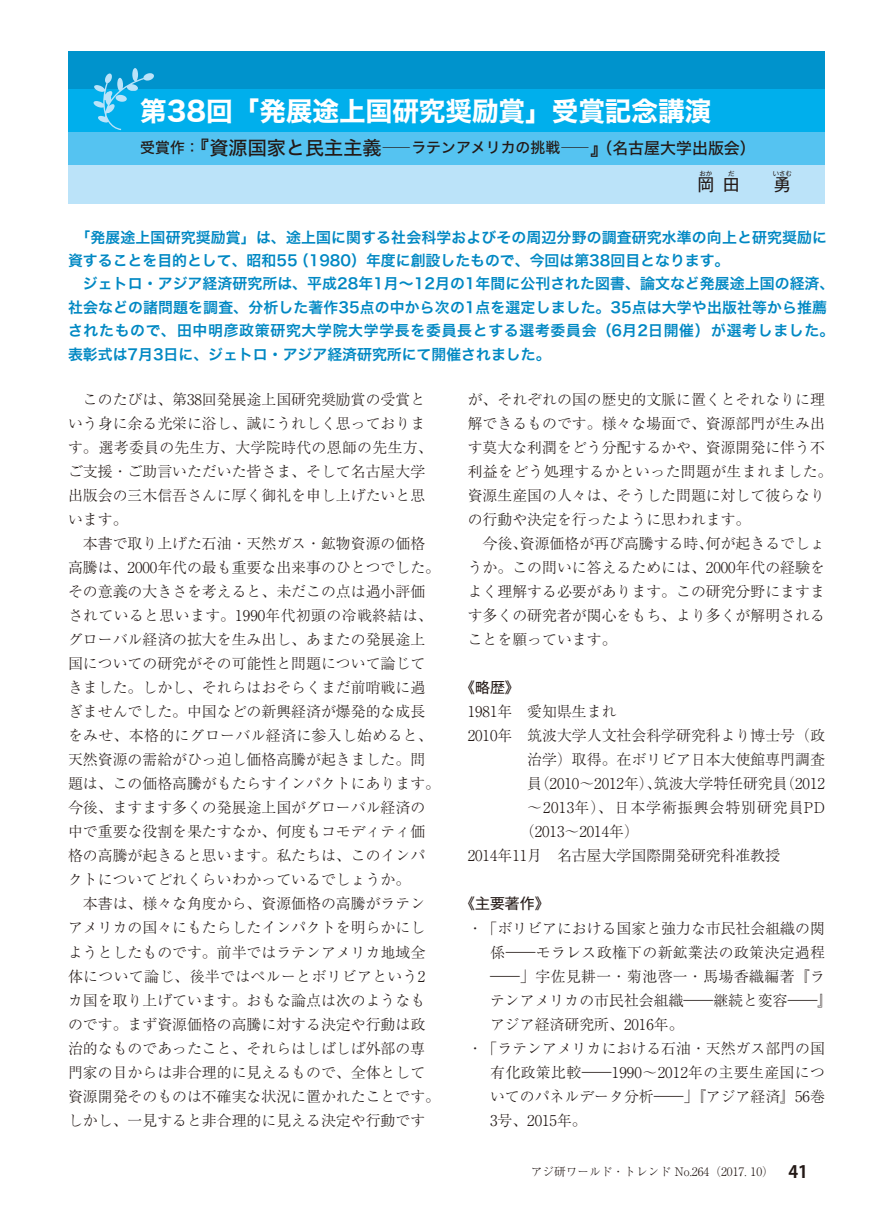
<style>
.page{position:relative;width:893px;height:1212px;background:#fff}
.page>*{position:absolute;margin:0;border:0;box-sizing:border-box;transform-origin:0 0}
.t1{font:26.55px "Hira Kaku Std N W7";color:#fff}
.t2{font:16.95px "Gothic MB101 Pr 6 N";color:#231916}
.t3{font:300 14.85px/24px "Ryumin Pr 6 N";color:#231916}
.t4{font:14.85px/23.4px "Hira Kaku Std N W6";letter-spacing:.01em;color:#0088c3}
.t5{font:300 14.85px "Ryumin Pr 6 N";letter-spacing:.025em;color:#231916}
.t6{font:14.85px "Hira Kaku Std N W5";color:#231916}
.t7{font:300 14.85px "Ryumin Pr 6 N";letter-spacing:.065em;color:#231916}
.t8{font:300 14.85px "Ryumin Pr 6 N";letter-spacing:.025em;color:#231916;scale:2 1}
.t9{font:14.85px "Gothic MB101 Pr 6 N";color:#231916}
.t10{font:300 11.7px "Ryumin Pr 6 N";color:#231916}
.t11{font:6.45px "Gothic MB101 Pr 6 N";color:#231916}
.s1{font-size:19.2px}
.s2{font-size:15.9px}
.s3{font-family:"Koz Go Pr 6 N";font-weight:700;font-size:16.95px}
</style>
<div class="page">
<div style="left:68px;top:51px;width:757px;height:43px;background:#0093cc"></div>
<div style="left:68px;top:128px;width:757px;height:42px;background:#55c3f1"></div>
<div style="left:68px;top:166px;width:757px;height:38px;background:#bbe3f9"></div>
<div style="left:68px;top:89px;width:757px;height:43px;background:#00afec"></div>
<svg style="left:94px;top:68px;width:60px;height:62px"></svg>
<h1 class="t1" style="left:140px;top:90px;width:572px">第38回「発展途上国研究奨励賞」受賞記念講演</h1>
<p class="t6" style="left:140px;top:136px;width:617px">受賞作：<span class="s1">『資源国家と民主主義</span>―ラテンアメリカの挑戦―<span class="s1">』</span><span class="s2">（名古屋大学出版会）</span></p>
<p class="t2" style="left:697px;top:171px;width:19px">岡</p>
<p class="t11" style="left:728px;top:168px;width:8px">だ</p>
<p class="t11" style="left:699px;top:168px;width:14px">おか</p>
<p class="t2" style="left:723px;top:171px;width:19px">田</p>
<p class="t11" style="left:773px;top:168px;width:21px">いさむ</p>
<p class="t2" style="left:774px;top:171px;width:19px">勇</p>
<p class="t4" style="left:68px;top:226px;width:760px;text-indent:7px">「発展途上国研究奨励賞」は、途上国に関する社会科学およびその周辺分野の調査研究水準の向上と研究奨励に資することを目的として、昭和55（1980）年度に創設したもので、今回は第38回目となります。</p>
<p class="t4" style="left:68px;top:272px;width:768px;text-indent:15px">ジェトロ・アジア経済研究所は、平成28年1月～12月の1年間に公刊された図書、論文など発展途上国の経済、社会などの諸問題を調査、分析した著作35点の中から次の1点を選定しました。35点は大学や出版社等から推薦されたもので、田中明彦政策研究大学院大学学長を委員長とする選考委員会（6月2日開催）が選考しました。表彰式は7月3日に、ジェトロ・アジア経済研究所にて開催されました。</p>
<p class="t3" style="left:468px;top:386px;width:366px">が、それぞれの国の歴史的文脈に置くとそれなりに理解できるものです。様々な場面で、資源部門が生み出す莫大な利潤をどう分配するかや、資源開発に伴う不利益をどう処理するかといった問題が生まれました。資源生産国の人々は、そうした問題に対して彼らなりの行動や決定を行ったように思われます。</p>
<p class="t3" style="left:468px;top:531px;width:359px;text-align:justify;text-indent:15px">今後、資源価格が再び高騰する時、何が起きるでしょうか。この問いに答えるためには、2000年代の経験をよく理解する必要があります。この研究分野にますます多くの研究者が関心をもち、より多くが解明されることを願っています。</p>
<p class="t9" style="left:460px;top:675px;width:61px">《略歴》</p>
<p class="t3" style="left:468px;top:699px;width:150px">1981年　愛知県生まれ</p>
<p class="t3" style="left:468px;top:723px;width:359px">2010年　筑波大学人文社会科学研究科より博士号（政</p>
<p class="t3" style="left:527px;top:747px;width:299px">治学）取得。在ボリビア日本大使館専門調査</p>
<p class="t3" style="left:527px;top:771px;width:299px">員（2010～2012年）、筑波大学特任研究員（2012</p>
<p class="t7" style="left:527px;top:796px;width:299px">～2013年）、日本学術振興会特別研究員PD</p>
<p class="t3" style="left:520px;top:819px;width:121px">（2013～2014年）</p>
<p class="t3" style="left:468px;top:843px;width:314px">2014年11月　名古屋大学国際開発研究科准教授</p>
<p class="t9" style="left:460px;top:891px;width:91px">《主要著作》</p>
<p class="t3" style="left:468px;top:915px;width:359px">・「ボリビアにおける国家と強力な市民社会組織の関</p>
<p class="t5" style="left:490px;top:940px;width:336px">係―モラレス政権下の新鉱業法の政策決定過程</p>
<p class="t8" style="left:490px;top:964px;width:169px">―」宇佐見耕一・菊池啓一・馬場香織編著『ラ</p>
<p class="t3" style="left:490px;top:987px;width:344px">テンアメリカの市民社会組織―継続と変容―』</p>
<p class="t3" style="left:490px;top:1011px;width:195px">アジア経済研究所、2016年。</p>
<p class="t3" style="left:468px;top:1035px;width:359px">・「ラテンアメリカにおける石油・天然ガス部門の国</p>
<p class="t5" style="left:490px;top:1060px;width:336px">有化政策比較―1990～2012年の主要生産国につ</p>
<p class="t3" style="left:490px;top:1083px;width:336px">いてのパネルデータ分析―」『アジア経済』56巻</p>
<p class="t3" style="left:490px;top:1107px;width:98px">3号、2015年。</p>
<p class="t3" style="left:68px;top:386px;width:366px;text-indent:15px">このたびは、第38回発展途上国研究奨励賞の受賞という身に余る光栄に浴し、誠にうれしく思っております。選考委員の先生方、大学院時代の恩師の先生方、ご支援・ご助言いただいた皆さま、そして名古屋大学出版会の三木信吾さんに厚く御礼を申し上げたいと思います。</p>
<p class="t3" style="left:68px;top:531px;width:374px;text-indent:15px">本書で取り上げた石油・天然ガス・鉱物資源の価格高騰は、2000年代の最も重要な出来事のひとつでした。その意義の大きさを考えると、未だこの点は過小評価されていると思います。1990年代初頭の冷戦終結は、グローバル経済の拡大を生み出し、あまたの発展途上国についての研究がその可能性と問題について論じてきました。しかし、それらはおそらくまだ前哨戦に過ぎませんでした。中国などの新興経済が爆発的な成長をみせ、本格的にグローバル経済に参入し始めると、天然資源の需給がひっ迫し価格高騰が起きました。問題は、この価格高騰がもたらすインパクトにあります。今後、ますます多くの発展途上国がグローバル経済の中で重要な役割を果たすなか、何度もコモディティ価格の高騰が起きると思います。私たちは、このインパクトについてどれくらいわかっているでしょうか。</p>
<p class="t3" style="left:68px;top:891px;width:374px;text-indent:15px">本書は、様々な角度から、資源価格の高騰がラテンアメリカの国々にもたらしたインパクトを明らかにしようとしたものです。前半ではラテンアメリカ地域全体について論じ、後半ではペルーとボリビアという2カ国を取り上げています。おもな論点は次のようなものです。まず資源価格の高騰に対する決定や行動は政治的なものであったこと、それらはしばしば外部の専門家の目からは非合理的に見えるもので、全体として資源開発そのものは不確実な状況に置かれたことです。しかし、一見すると非合理的に見える決定や行動です</p>
<p class="t10" style="left:531px;top:1162px;width:279px">アジ研ワールド・トレンド No.264（2017. 10） <span class="s3">41</span></p>
</div>
